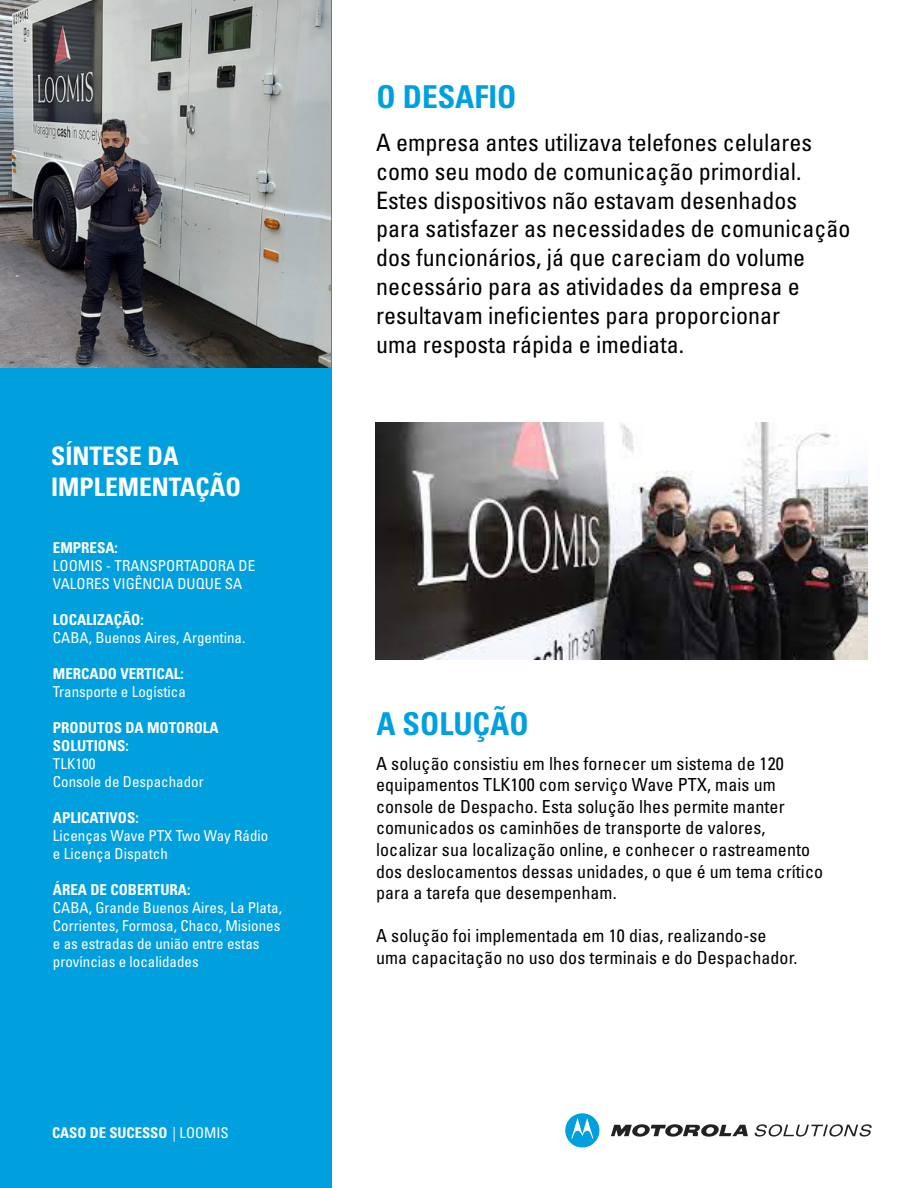
<style>
.page{position:relative;width:918px;height:1188px;background:#fff}
.page>*{position:absolute;margin:0;border:0;box-sizing:border-box;transform-origin:0 0}
.t1{font:700 condensed 31.5px "Univers";color:#00a0df}
.t2{font:700 condensed 25.5px/30.6px "Univers";color:#fff}
.t3{font:condensed 24px/28.8px "Univers";color:#000}
.t4{font:condensed 18px/21.6px "Univers";letter-spacing:.005em;color:#000}
.t5{font:condensed 15px/18px "Univers";color:#fff}
.t6{font:700 condensed 15px/18px "Univers";color:#fff}
.t7{font:700 condensed 14.7px "Univers";color:#fff}
.s1{font-weight:400}
</style>
<div class="page">
<div style="left:0;top:0;width:331px;height:1188px;background:#00a0df"></div>
<img style="left:376px;top:422px;width:491px;height:237px">
<svg style="left:611px;top:1124px;width:137px;height:13px"></svg>
<svg style="left:565px;top:1113px;width:34px;height:35px"></svg>
<svg style="left:755px;top:1124px;width:117px;height:13px"></svg>
<img style="left:0;top:0;width:331px;height:368px">
<h2 class="t2" style="left:51px;top:441px;width:191px">SÍNTESE DA<br>IMPLEMENTAÇÃO</h2>
<p class="t6" style="left:53px;top:539px;width:67px">EMPRESA:</p>
<p class="t5" style="left:53px;top:557px;width:204px">LOOMIS - TRANSPORTADORA DE<br>VALORES VIGÊNCIA DUQUE SA</p>
<p class="t6" style="left:53px;top:611px;width:92px">LOCALIZAÇÃO:</p>
<p class="t5" style="left:53px;top:629px;width:194px">CABA, Buenos Aires, Argentina.</p>
<p class="t6" style="left:53px;top:665px;width:132px">MERCADO VERTICAL:</p>
<p class="t5" style="left:53px;top:683px;width:134px">Transporte e Logística</p>
<p class="t6" style="left:53px;top:719px;width:167px">PRODUTOS DA MOTOROLA<br>SOLUTIONS:</p>
<p class="t5" style="left:53px;top:755px;width:152px">TLK100<br>Console de Despachador</p>
<p class="t6" style="left:53px;top:809px;width:87px">APLICATIVOS:</p>
<p class="t5" style="left:53px;top:827px;width:217px">Licenças Wave PTX Two Way Rádio e Licença Dispatch</p>
<p class="t6" style="left:53px;top:881px;width:139px">ÁREA DE COBERTURA:</p>
<p class="t5" style="left:53px;top:899px;width:231px">CABA, Grande Buenos Aires, La Plata, Corrientes, Formosa, Chaco, Misiones e as estradas de união entre estas províncias e localidades</p>
<p class="t7" style="left:52px;top:1124px;width:178px">CASO DE SUCESSO <span class="s1">| LOOMIS</span></p>
<h1 class="t1" style="left:377px;top:78px;width:141px">O DESAFIO</h1>
<p class="t3" style="left:376px;top:128px;width:476px">A empresa antes utilizava telefones celulares como seu modo de comunicação primordial.<br>Estes dispositivos não estavam desenhados<br>para satisfazer as necessidades de comunicação dos funcionários, já que careciam do volume necessário para as atividades da empresa e resultavam ineficientes para proporcionar<br>uma resposta rápida e imediata.</p>
<h1 class="t1" style="left:376px;top:705px;width:154px">A SOLUÇÃO</h1>
<p class="t4" style="left:376px;top:752px;width:449px">A solução consistiu em lhes fornecer um sistema de 120 equipamentos TLK100 com serviço Wave PTX, mais um console de Despacho. Esta solução lhes permite manter comunicados os caminhões de transporte de valores, localizar sua localização online, e conhecer o rastreamento dos deslocamentos dessas unidades, o que é um tema crítico para a tarefa que desempenham.</p>
<p class="t4" style="left:376px;top:925px;width:423px">A solução foi implementada em 10 dias, realizando-se uma capacitação no uso dos terminais e do Despachador.</p>
</div>
